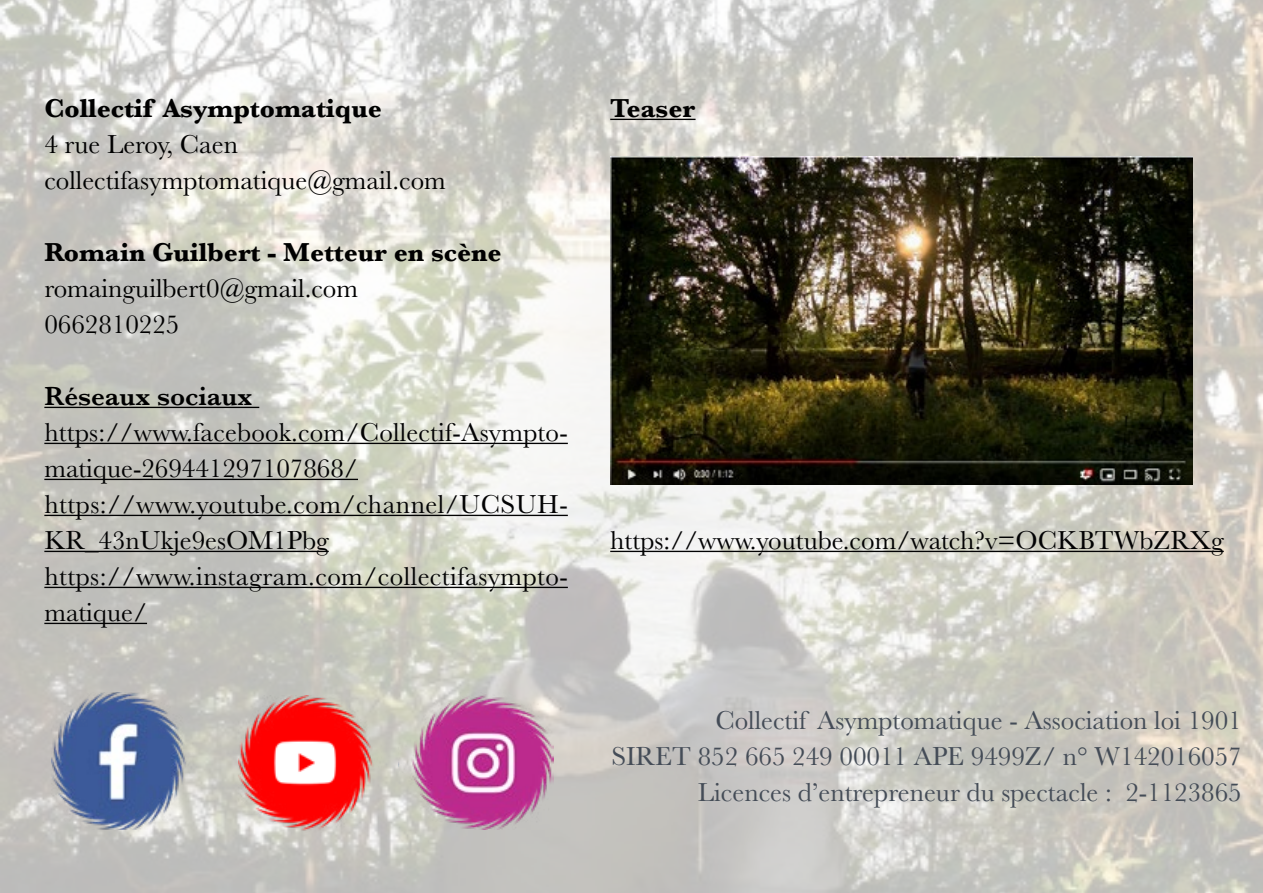
<style>
.page{position:relative;width:1263px;height:893px;background:#fff}
.page>*{position:absolute;margin:0;border:0;box-sizing:border-box;transform-origin:0 0}
.t1{font:27px/36px "Baskerville";letter-spacing:.005em;color:#020203}
.t2{font:27px "Baskerville";color:#444c57}
.t3{font:27px "Baskerville";color:#000}
.t4{font:700 27px "Baskerville";color:#000}
.t5{font:600 27px "Baskerville";color:#000}
</style>
<div class="page">
<img style="left:0;top:0;width:1263px;height:893px">
<hr style="left:44px;top:407px;width:215px;height:1px;background:#000">
<hr style="left:44px;top:443px;width:524px;height:1px;background:#020203">
<hr style="left:44px;top:479px;width:314px;height:1px;background:#020203">
<hr style="left:44px;top:515px;width:524px;height:1px;background:#020203">
<hr style="left:44px;top:551px;width:285px;height:1px;background:#020203">
<hr style="left:44px;top:587px;width:524px;height:1px;background:#020203">
<hr style="left:44px;top:623px;width:103px;height:1px;background:#020203">
<img style="left:239px;top:695px;width:143px;height:137px">
<img style="left:398px;top:692px;width:155px;height:137px">
<img style="left:52px;top:692px;width:144px;height:137px">
<img style="left:610px;top:156px;width:582px;height:328px">
<hr style="left:610px;top:119px;width:85px;height:1px;background:#000">
<hr style="left:610px;top:551px;width:614px;height:1px;background:#020203">
<p class="t4" style="left:44px;top:89px;width:339px">Collectif Asymptomatique</p>
<p class="t3" style="left:44px;top:127px;width:195px">4 rue Leroy, Caen</p>
<p class="t3" style="left:44px;top:163px;width:403px">collectifasymptomatique@gmail.com</p>
<p class="t4" style="left:44px;top:233px;width:459px">Romain Guilbert - Metteur en scène</p>
<p class="t3" style="left:44px;top:271px;width:315px">romainguilbert0@gmail.com</p>
<p class="t3" style="left:44px;top:307px;width:136px">0662810225</p>
<p class="t5" style="left:44px;top:377px;width:210px">Réseaux sociaux</p>
<p class="t1" style="left:44px;top:414px;width:525px">https://www.facebook.com/Collectif-Asympto&shy;matique-269441297107868/</p>
<p class="t1" style="left:44px;top:486px;width:525px">https://www.youtube.com/channel/UCSUH-<br>KR_43nUkje9esOM1Pbg</p>
<p class="t1" style="left:44px;top:558px;width:525px">https://www.instagram.com/collectifasympto&shy;matique/</p>
<p class="t4" style="left:610px;top:89px;width:87px">Teaser</p>
<p class="t1" style="left:610px;top:522px;width:615px">https://www.youtube.com/watch?v=OCKBTWbZRXg</p>
<p class="t2" style="left:715px;top:703px;width:528px">Collectif Asymptomatique - Association loi 1901</p>
<p class="t2" style="left:611px;top:739px;width:632px">SIRET 852 665 249 00011 APE 9499Z/ n° W142016057</p>
<p class="t2" style="left:698px;top:775px;width:545px">Licences d’entrepreneur du spectacle : 2-1123865</p>
</div>
